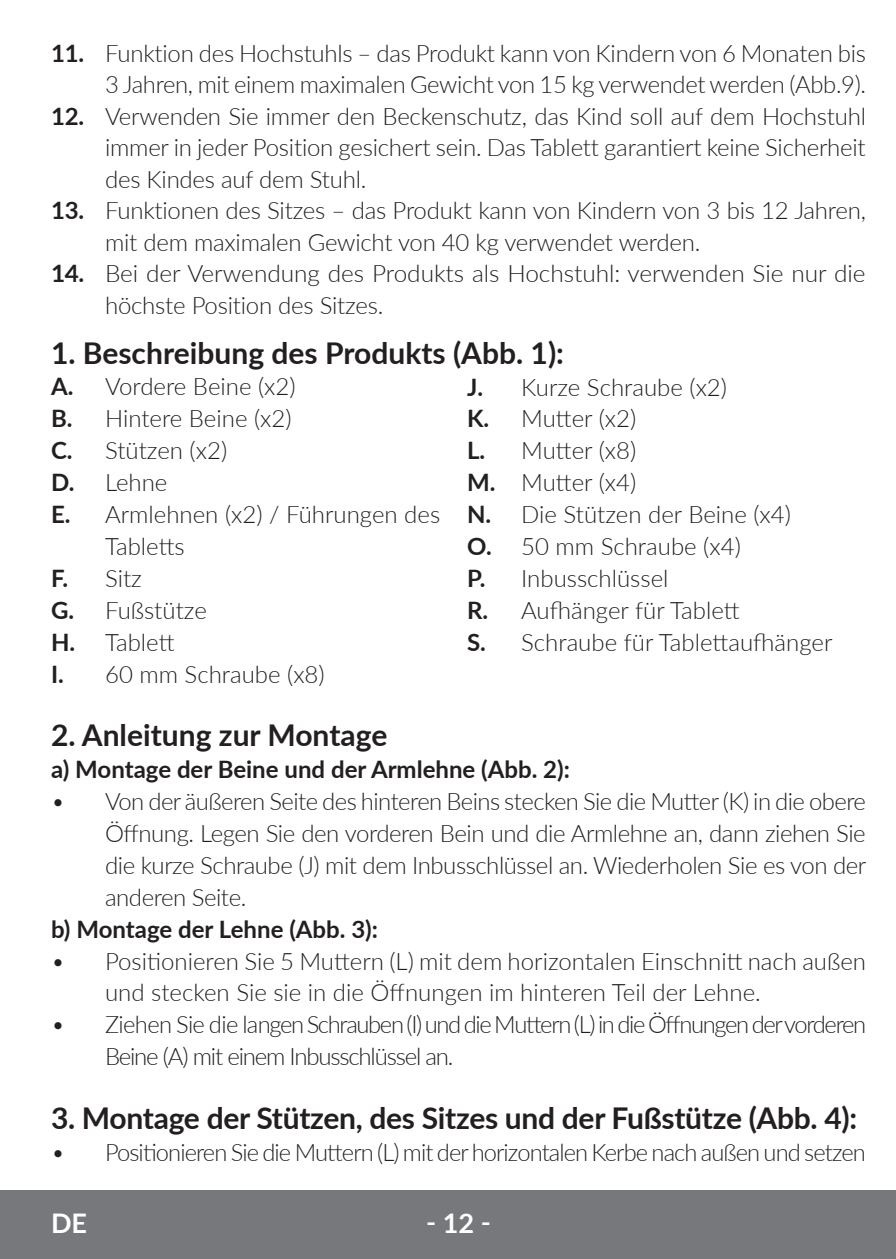
<style>
.page{position:relative;width:896px;height:1259px;background:#fff}
.page>*{position:absolute;margin:0;border:0;box-sizing:border-box;transform-origin:0 0}
.t1{font:700 30px "Lato";letter-spacing:-.01em;color:#231f20}
.t2{font:700 27px "Lato";color:#fff}
.t3{font:300 24px/31.8px "Lato";letter-spacing:-.01em;color:#231f20}
.t4{font:300 24px/31.8px "Lato";letter-spacing:-.055em;color:#231f20}
.t5{font:300 24px "Lato";letter-spacing:-.04em;color:#231f20}
.t6{font:700 24px "Lato";color:#231f20}
.s1{font-weight:700}
</style>
<div class="page">
<div style="left:0;top:1190px;width:895px;height:69px;background:#76787b"></div>
<p class="t3" style="left:51px;top:37px;width:816px;text-align:right"><span class="s1">11.</span> Funktion des Hochstuhls – das Produkt kann von Kindern von 6 Monaten bis<br>3 Jahren, mit einem maximalen Gewicht von 15 kg verwendet werden (Abb.9).</p>
<p class="t3" style="left:105px;top:100px;width:762px;text-align:justify;text-indent:-54px"><span class="s1">12.</span> Verwenden Sie immer den Beckenschutz, das Kind soll auf dem Hochstuhl immer in jeder Position gesichert sein. Das Tablett garantiert keine Sicherheit des Kindes auf dem Stuhl.</p>
<p class="t3" style="left:105px;top:194px;width:762px;text-indent:-54px"><span class="s1">13.</span> Funktionen des Sitzes – das Produkt kann von Kindern von 3 bis 12 Jahren, mit dem maximalen Gewicht von 40 kg verwendet werden.</p>
<p class="t3" style="left:105px;top:257px;width:762px;text-indent:-54px"><span class="s1">14.</span> Bei der Verwendung des Produkts als Hochstuhl: verwenden Sie nur die höchste Position des Sitzes.</p>
<p class="t1" style="left:51px;top:331px;width:514px">1. Beschreibung des Produkts (Abb. 1):</p>
<p class="t3" style="left:51px;top:370px;width:246px"><span class="s1">A.</span> Vordere Beine (x2)</p>
<p class="t3" style="left:51px;top:402px;width:242px"><span class="s1">B.</span> Hintere Beine (x2)</p>
<p class="t3" style="left:51px;top:434px;width:178px"><span class="s1">C.</span> Stützen (x2)</p>
<p class="t3" style="left:51px;top:466px;width:118px"><span class="s1">D.</span> Lehne</p>
<p class="t3" style="left:51px;top:498px;width:390px"><span class="s1">E.</span> Armlehnen (x2) / Führungen des</p>
<p class="t3" style="left:105px;top:530px;width:81px">Tabletts</p>
<p class="t3" style="left:51px;top:561px;width:92px"><span class="s1">F.</span> Sitz</p>
<p class="t3" style="left:51px;top:593px;width:157px"><span class="s1">G.</span> Fußstütze</p>
<p class="t3" style="left:51px;top:625px;width:125px"><span class="s1">H.</span> Tablett</p>
<p class="t3" style="left:51px;top:657px;width:275px"><span class="s1">I.</span> 60 mm Schraube (x8)</p>
<p class="t3" style="left:467px;top:370px;width:367px"><span class="s1">J.</span> Kurze Schraube (x2)<br><span class="s1">K.</span> Mutter (x2)<br><span class="s1">L.</span> Mutter (x8)<br><span class="s1">M.</span> Mutter (x4)<br><span class="s1">N.</span> Die Stützen der Beine (x4)<br><span class="s1">O.</span> 50 mm Schraube (x4)<br><span class="s1">P.</span> Inbusschlüssel<br><span class="s1">R.</span> Aufhänger für Tablett<br><span class="s1">S.</span> Schraube für Tablettaufhänger</p>
<p class="t1" style="left:51px;top:713px;width:338px">2. Anleitung zur Montage</p>
<p class="t6" style="left:51px;top:752px;width:520px">a) Montage der Beine und der Armlehne (Abb. 2):</p>
<p class="t3" style="left:105px;top:786px;width:762px;text-align:justify;text-indent:-54px">• Von der äußeren Seite des hinteren Beins stecken Sie die Mutter (K) in die obere Öffnung. Legen Sie den vorderen Bein und die Armlehne an, dann ziehen Sie die kurze Schraube (J) mit dem Inbusschlüssel an. Wiederholen Sie es von der anderen Seite.</p>
<p class="t6" style="left:51px;top:911px;width:328px">b) Montage der Lehne (Abb. 3):</p>
<p class="t3" style="left:105px;top:945px;width:762px;text-indent:-54px">• Positionieren Sie 5 Muttern (L) mit dem horizontalen Einschnitt nach außen und stecken Sie sie in die Öffnungen im hinteren Teil der Lehne.</p>
<p class="t4" style="left:105px;top:1009px;width:762px;text-indent:-54px">• Ziehen Sie die langen Schrauben (I) und die Muttern (L) in die Öffnungen der vorderen<br>Beine (A) mit einem Inbusschlüssel an.</p>
<p class="t1" style="left:51px;top:1096px;width:807px">3. Montage der Stützen, des Sitzes und der Fußstütze (Abb. 4):</p>
<p class="t5" style="left:51px;top:1138px;width:816px">• Positionieren Sie die Muttern (L) mit der horizontalen Kerbe nach außen und setzen</p>
<p class="t2" style="left:51px;top:1207px;width:38px">DE</p>
<p class="t2" style="left:426px;top:1203px;width:66px">‑ 12 ‑</p>
</div>
